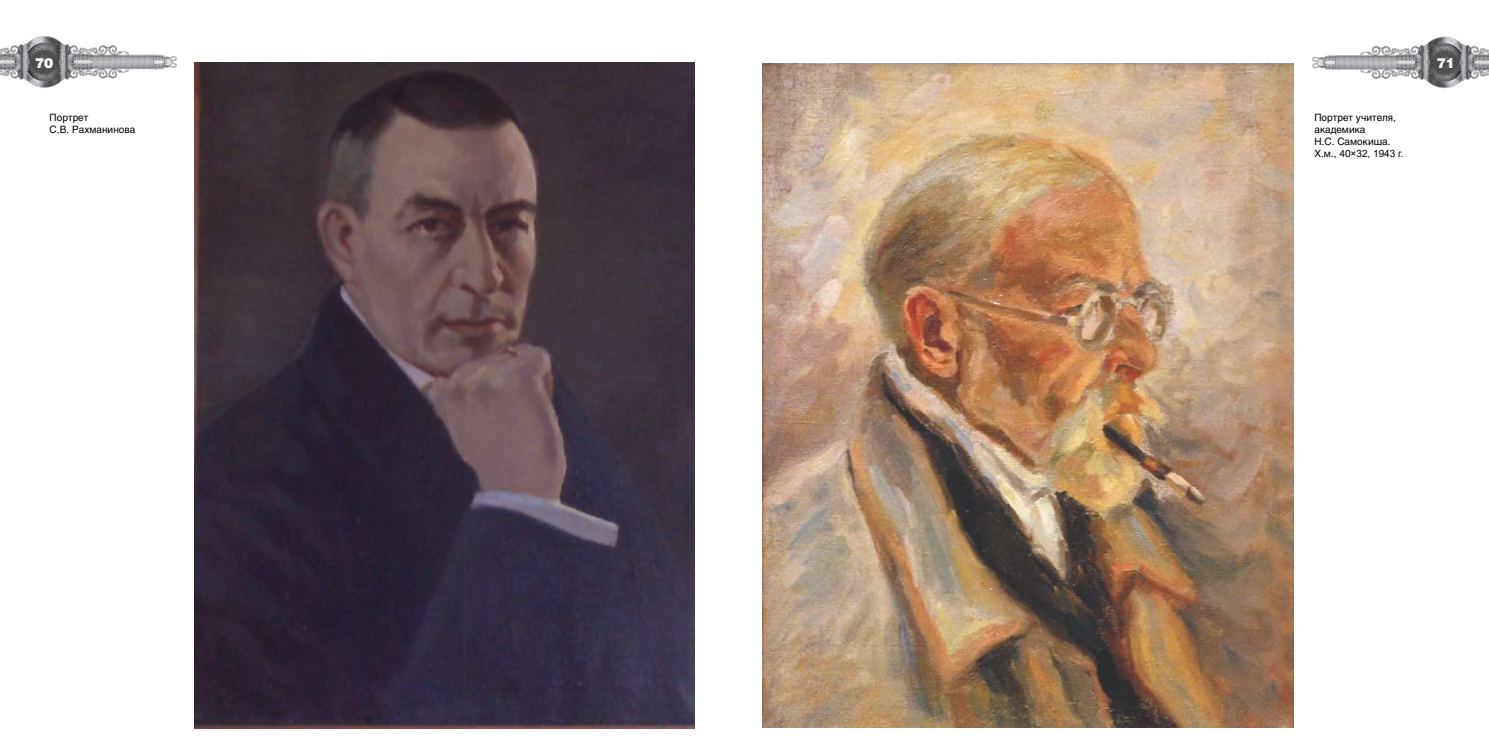
<style>
.page{position:relative;width:1489px;height:745px;background:#fff}
.page>*{position:absolute;margin:0;border:0;box-sizing:border-box;transform-origin:0 0}
.t1{font:900 13.75px "Helios";color:#fff}
.t2{font:10px/12px "Helios";color:#000}
.t3{font:10px "Arial";color:#000}
.s1{font-family:"Helios"}
</style>
<div class="page">
<img style="left:195px;top:62px;width:499px;height:666px">
<img style="left:762px;top:63px;width:530px;height:663px">
<img style="left:0;top:36px;width:214px;height:87px">
<img style="left:1274px;top:36px;width:214px;height:87px">
<h1 class="t1" style="left:35px;top:54px;width:20px">70</h1>
<h1 class="t1" style="left:1436px;top:54px;width:20px">71</h1>
<p class="t2" style="left:50px;top:111px;width:87px">Портрет<br>С.В. Рахманинова</p>
<p class="t2" style="left:1314px;top:111px;width:83px">Портрет учителя, академика<br>Н.С. Самокиша.</p>
<p class="t3" style="left:1314px;top:146px;width:90px"><span class="s1">Х.м., 40</span>×32, 1943 г.</p>
</div>
